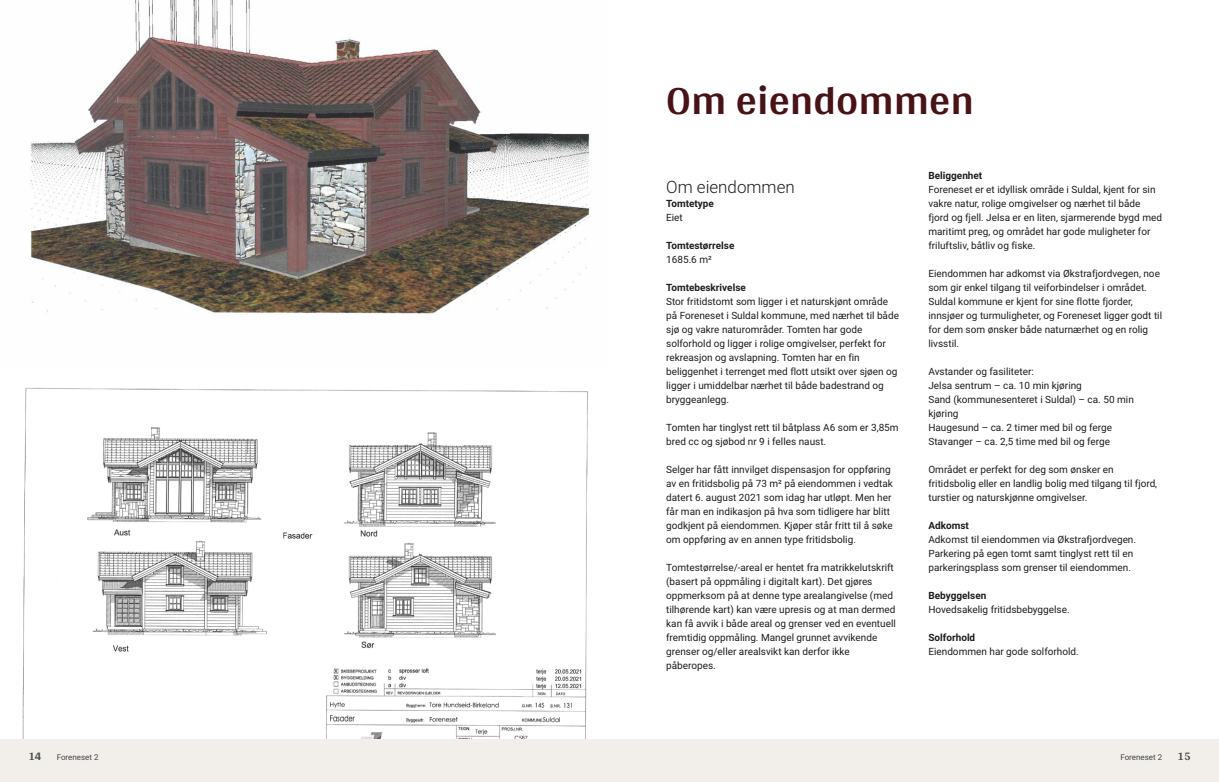
<style>
.page{position:relative;width:1219px;height:782px;background:#fff}
.page>*{position:absolute;margin:0;border:0;box-sizing:border-box;transform-origin:0 0}
.t1{font:700 42px "Arya";color:#481317}
.t2{font:300 17px "Roboto Vitec";color:#1d1d1b}
.t3{font:700 12px "Arya";color:#414749}
.t4{font:10px/14px "Roboto Vitec";color:#1d1d1b}
.t5{font:700 10px "Roboto Vitec";color:#1d1d1b}
.t6{font:8px "Roboto Vitec";color:#414749}
</style>
<div class="page">
<img style="left:30px;top:0;width:560px;height:314px">
<img style="left:22px;top:388px;width:566px;height:351px">
<div style="left:0;top:739px;width:612px;height:42px;background:#f2eeea"></div>
<div style="left:601px;top:739px;width:618px;height:42px;background:#f2eeea"></div>
<p class="t3" style="left:28px;top:749px;width:15px">14</p>
<p class="t6" style="left:57px;top:751px;width:43px">Foreneset 2</p>
<h1 class="t1" style="left:666px;top:75px;width:309px">Om eiendommen</h1>
<h2 class="t2" style="left:666px;top:174px;width:130px">Om eiendommen</h2>
<p class="t5" style="left:666px;top:196px;width:49px">Tomtetype</p>
<p class="t4" style="left:666px;top:209px;width:18px">Eiet</p>
<p class="t5" style="left:666px;top:238px;width:70px">Tomtestørrelse</p>
<p class="t4" style="left:666px;top:251px;width:47px">1685.6 m²</p>
<p class="t5" style="left:666px;top:280px;width:81px">Tomtebeskrivelse</p>
<p class="t4" style="left:666px;top:293px;width:234px">Stor fritidstomt som ligger i et naturskjønt område på Foreneset i Suldal kommune, med nærhet til både sjø og vakre naturområder. Tomten har gode solforhold og ligger i rolige omgivelser, perfekt for rekreasjon og avslapning. Tomten har en fin beliggenhet i terrenget med flott utsikt over sjøen og ligger i umiddelbar nærhet til både badestrand og bryggeanlegg.</p>
<p class="t4" style="left:666px;top:419px;width:234px">Tomten har tinglyst rett til båtplass A6 som er 3,85m bred cc og sjøbod nr 9 i felles naust.</p>
<p class="t4" style="left:666px;top:461px;width:228px">Selger har fått innvilget dispensasjon for oppføring av en fritidsbolig på 73 m² på eiendommen i vedtak datert 6. august 2021 som idag har utløpt. Men her får man en indikasjon på hva som tidligere har blitt godkjent på eiendommen. Kjøper står fritt til å søke om oppføring av en annen type fritidsbolig.</p>
<p class="t4" style="left:666px;top:559px;width:231px">Tomtestørrelse/ ‑areal er hentet fra matrikkelutskrift (basert på oppmåling i digitalt kart). Det gjøres oppmerksom på at denne type arealangivelse (med tilhørende kart) kan være upresis og at man dermed kan få avvik i både areal og grenser ved en eventuell fremtidig oppmåling. Mangel grunnet avvikende grenser og/ eller arealsvikt kan derfor ikke påberopes.</p>
<p class="t5" style="left:928px;top:168px;width:55px">Beliggenhet</p>
<p class="t4" style="left:928px;top:181px;width:235px">Foreneset er et idyllisk område i Suldal, kjent for sin vakre natur, rolige omgivelser og nærhet til både fjord og fjell. Jelsa er en liten, sjarmerende bygd med maritimt preg, og området har gode muligheter for friluftsliv, båtliv og fiske.</p>
<p class="t4" style="left:928px;top:265px;width:235px">Eiendommen har adkomst via Økstrafjordvegen, noe som gir enkel tilgang til veiforbindelser i området.<br>Suldal kommune er kjent for sine flotte fjorder, innsjøer og turmuligheter, og Foreneset ligger godt til for dem som ønsker både naturnærhet og en rolig livsstil.</p>
<p class="t4" style="left:928px;top:363px;width:207px">Avstander og fasiliteter:<br>Jelsa sentrum – ca. 10 min kjøring<br>Sand (kommunesenteret i Suldal) – ca. 50 min kjøring<br>Haugesund – ca. 2 timer med bil og ferge<br>Stavanger – ca. 2,5 time med bil og ferge</p>
<p class="t4" style="left:928px;top:461px;width:230px">Området er perfekt for deg som ønsker en fritidsbolig eller en landlig bolig med tilgang til fjord, turstier og naturskjønne omgivelser.</p>
<p class="t5" style="left:928px;top:518px;width:42px">Adkomst</p>
<p class="t4" style="left:928px;top:531px;width:209px">Adkomst til eiendommen via Økstrafjordvegen.<br>Parkering på egen tomt samt tinglyst rett til en parkeringsplass som grenser til eiendommen.</p>
<p class="t5" style="left:928px;top:588px;width:59px">Bebyggelsen</p>
<p class="t4" style="left:928px;top:601px;width:143px">Hovedsakelig fritidsbebyggelse.</p>
<p class="t5" style="left:928px;top:630px;width:48px">Solforhold</p>
<p class="t4" style="left:928px;top:643px;width:152px">Eiendommen har gode solforhold.</p>
<p class="t6" style="left:1120px;top:751px;width:43px">Foreneset 2</p>
<p class="t3" style="left:1177px;top:749px;width:15px">15</p>
</div>
